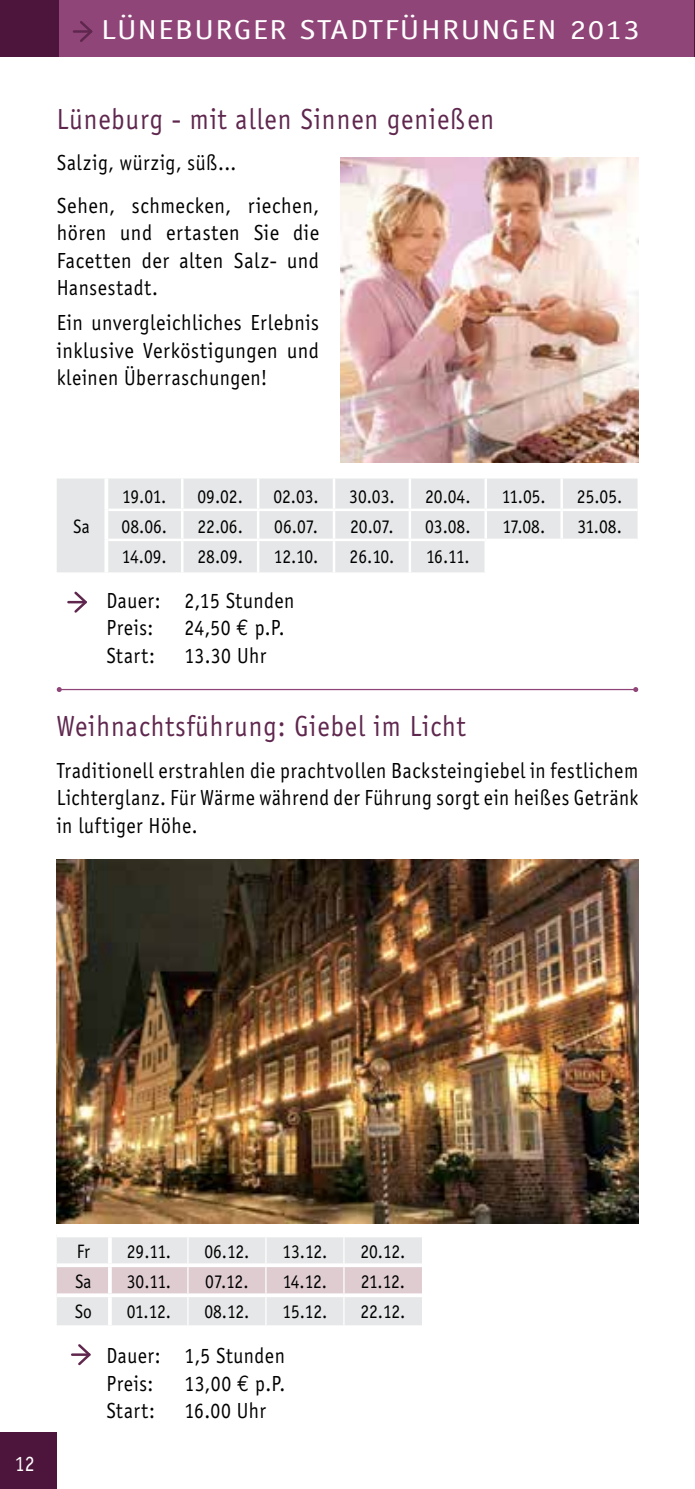
<style>
.page{position:relative;width:695px;height:1489px;background:#fff}
.page>*{position:absolute;margin:0;border:0;box-sizing:border-box;transform-origin:0 0}
.t1{font:30px "Officina Sans";letter-spacing:.04em;color:#5f274e;scale:.9 1}
.t2{font:27.5px "Officina Sans Std";letter-spacing:.04em;color:#fff;scale:1.2 1}
.t3{font:22.5px/27.5px "Officina Sans";letter-spacing:.03em;color:#000;scale:.9 1}
.t4{font:22.5px/27.5px "Officina Sans";letter-spacing:.03em;color:#000;text-align:justify;scale:.92 1}
.t5{font:22.5px/27.5px "Officina Sans";letter-spacing:.03em;color:#000;text-align:justify;scale:.93 1}
.t6{font:22.5px "Officina Sans";color:#fff;scale:.9 1}
.t7{font:20px "Officina Sans";color:#000;scale:.9 1}
.s1{font-family:"Euro Mono"}
</style>
<div class="page">
<div style="left:0;top:0;width:694px;height:57px;background:#904578"></div>
<div style="left:0;top:0;width:58px;height:57px;background:#4e153c"></div>
<hr style="left:694px;top:0;width:1px;height:57px;background:#4e153c">
<hr style="left:74px;top:30px;width:17px;height:3px;background:#5f274e">
<svg style="left:78px;top:21px;width:15px;height:21px"></svg>
<div style="left:0;top:1431px;width:57px;height:57px;background:#4e153c"></div>
<svg style="left:57px;top:478px;width:580px;height:94px;background:#e8e9ea"></svg>
<hr style="left:181px;top:478px;width:2px;height:30px;background:#fff">
<hr style="left:257px;top:478px;width:2px;height:30px;background:#fff">
<hr style="left:333px;top:478px;width:2px;height:30px;background:#fff">
<hr style="left:408px;top:478px;width:3px;height:30px;background:#fff">
<hr style="left:484px;top:478px;width:3px;height:30px;background:#fff">
<hr style="left:560px;top:478px;width:3px;height:30px;background:#fff">
<hr style="left:108px;top:508px;width:74px;height:3px;background:#fff">
<hr style="left:182px;top:508px;width:76px;height:3px;background:#fff">
<hr style="left:181px;top:511px;width:2px;height:27px;background:#fff">
<hr style="left:258px;top:508px;width:76px;height:3px;background:#fff">
<hr style="left:257px;top:511px;width:2px;height:27px;background:#fff">
<hr style="left:334px;top:508px;width:76px;height:3px;background:#fff">
<hr style="left:333px;top:511px;width:2px;height:27px;background:#fff">
<hr style="left:410px;top:508px;width:75px;height:3px;background:#fff">
<hr style="left:408px;top:511px;width:3px;height:27px;background:#fff">
<hr style="left:485px;top:508px;width:76px;height:3px;background:#fff">
<hr style="left:484px;top:511px;width:3px;height:27px;background:#fff">
<hr style="left:561px;top:508px;width:76px;height:3px;background:#fff">
<hr style="left:560px;top:511px;width:3px;height:27px;background:#fff">
<hr style="left:108px;top:538px;width:74px;height:3px;background:#fff">
<hr style="left:182px;top:538px;width:76px;height:3px;background:#fff">
<hr style="left:181px;top:541px;width:2px;height:31px;background:#fff">
<hr style="left:258px;top:538px;width:76px;height:3px;background:#fff">
<hr style="left:257px;top:541px;width:2px;height:31px;background:#fff">
<hr style="left:334px;top:538px;width:76px;height:3px;background:#fff">
<hr style="left:333px;top:541px;width:2px;height:31px;background:#fff">
<hr style="left:410px;top:538px;width:75px;height:3px;background:#fff">
<hr style="left:408px;top:541px;width:3px;height:31px;background:#fff">
<hr style="left:485px;top:538px;width:76px;height:3px;background:#fff">
<hr style="left:484px;top:541px;width:3px;height:31px;background:#fff">
<hr style="left:561px;top:538px;width:76px;height:3px;background:#fff">
<hr style="left:560px;top:541px;width:3px;height:31px;background:#fff">
<svg style="left:104px;top:478px;width:4px;height:32px"></svg>
<svg style="left:104px;top:510px;width:4px;height:30px"></svg>
<svg style="left:104px;top:540px;width:4px;height:32px"></svg>
<svg style="left:68px;top:591px;width:19px;height:22px"></svg>
<img style="left:340px;top:157px;width:298px;height:305px">
<svg style="left:57px;top:1237px;width:365px;height:88px;background:#e4dfe1"></svg>
<hr style="left:108px;top:1237px;width:4px;height:26px;background:#fff">
<hr style="left:108px;top:1266px;width:4px;height:27px;background:#fff">
<hr style="left:108px;top:1296px;width:4px;height:29px;background:#fff">
<hr style="left:57px;top:1293px;width:53px;height:3px;background:#fff">
<hr style="left:110px;top:1293px;width:78px;height:3px;background:#fff">
<hr style="left:188px;top:1293px;width:78px;height:3px;background:#fff">
<hr style="left:266px;top:1293px;width:78px;height:3px;background:#fff">
<hr style="left:344px;top:1293px;width:78px;height:3px;background:#fff">
<hr style="left:57px;top:1263px;width:53px;height:3px;background:#fff">
<hr style="left:110px;top:1263px;width:78px;height:3px;background:#fff">
<hr style="left:188px;top:1263px;width:78px;height:3px;background:#fff">
<hr style="left:266px;top:1263px;width:78px;height:3px;background:#fff">
<hr style="left:344px;top:1263px;width:78px;height:3px;background:#fff">
<svg style="left:72px;top:1344px;width:19px;height:22px"></svg>
<img style="left:57px;top:859px;width:581px;height:363px">
<hr style="left:59px;top:689px;width:576px;height:1px;background:#904578">
<svg style="left:57px;top:687px;width:5px;height:5px"></svg>
<svg style="left:633px;top:687px;width:5px;height:5px"></svg>
<p class="t2" style="left:101px;top:14px;width:450px">LÜNEBURGER STADTFÜHRUNGEN 2013</p>
<h1 class="t1" style="left:57px;top:102px;width:487px">Lüneburg - mit allen Sinnen genießen</h1>
<p class="t3" style="left:57px;top:142px;width:293px;line-height:42.5px">Salzig, würzig, süß...<br>Sehen, schmecken, riechen,</p>
<p class="t5" style="left:57px;top:219px;width:283px">hören und ertasten Sie die Facetten der alten Salz- und Hansestadt.</p>
<p class="t4" style="left:57px;top:309px;width:287px">Ein unvergleichliches Erlebnis inklusive Verköstigungen und kleinen Überraschungen!</p>
<p class="t7" style="left:73px;top:515px;width:20px">Sa</p>
<p class="t7" style="left:122px;top:485px;width:51px">19.01.</p>
<p class="t7" style="left:197px;top:485px;width:52px">09.02.</p>
<p class="t7" style="left:273px;top:485px;width:52px">02.03.</p>
<p class="t7" style="left:349px;top:485px;width:52px">30.03.</p>
<p class="t7" style="left:425px;top:485px;width:52px">20.04.</p>
<p class="t7" style="left:501px;top:485px;width:50px">11.05.</p>
<p class="t7" style="left:577px;top:485px;width:52px">25.05.</p>
<p class="t7" style="left:122px;top:515px;width:52px">08.06.</p>
<p class="t7" style="left:197px;top:515px;width:52px">22.06.</p>
<p class="t7" style="left:274px;top:515px;width:50px">06.07.</p>
<p class="t7" style="left:350px;top:515px;width:50px">20.07.</p>
<p class="t7" style="left:425px;top:515px;width:52px">03.08.</p>
<p class="t7" style="left:502px;top:515px;width:49px">17.08.</p>
<p class="t7" style="left:577px;top:515px;width:51px">31.08.</p>
<p class="t7" style="left:122px;top:545px;width:51px">14.09.</p>
<p class="t7" style="left:197px;top:545px;width:52px">28.09.</p>
<p class="t7" style="left:274px;top:545px;width:51px">12.10.</p>
<p class="t7" style="left:349px;top:545px;width:51px">26.10.</p>
<p class="t7" style="left:426px;top:545px;width:50px">16.11.</p>
<p class="t3" style="left:106px;top:587px;width:210px">Dauer: 2,15 Stunden<br>Preis:</p>
<p class="t3" style="left:184px;top:614px;width:113px">24,50 <span class="s1">€</span> p.P.</p>
<p class="t3" style="left:106px;top:642px;width:55px">Start:</p>
<p class="t3" style="left:184px;top:642px;width:92px">13.30 Uhr</p>
<h1 class="t1" style="left:57px;top:709px;width:456px">Weihnachtsführung: Giebel im Licht</h1>
<p class="t3" style="left:57px;top:757px;width:647px;text-align:justify">Traditionell erstrahlen die prachtvollen Backsteingiebel in festlichem Lichterglanz. Für Wärme während der Führung sorgt ein heißes Getränk in luftiger Höhe.</p>
<p class="t6" style="left:15px;top:1450px;width:24px">12</p>
<p class="t7" style="left:77px;top:1240px;width:16px">Fr</p>
<p class="t7" style="left:127px;top:1240px;width:50px">29.11.</p>
<p class="t7" style="left:204px;top:1240px;width:52px">06.12.</p>
<p class="t7" style="left:282px;top:1240px;width:51px">13.12.</p>
<p class="t7" style="left:360px;top:1240px;width:52px">20.12.</p>
<p class="t7" style="left:75px;top:1270px;width:20px">Sa</p>
<p class="t7" style="left:127px;top:1270px;width:50px">30.11.</p>
<p class="t7" style="left:205px;top:1270px;width:50px">07.12.</p>
<p class="t7" style="left:283px;top:1270px;width:51px">14.12.</p>
<p class="t7" style="left:361px;top:1270px;width:51px">21.12.</p>
<p class="t7" style="left:75px;top:1300px;width:21px">So</p>
<p class="t7" style="left:127px;top:1300px;width:51px">01.12.</p>
<p class="t7" style="left:204px;top:1300px;width:52px">08.12.</p>
<p class="t7" style="left:282px;top:1300px;width:51px">15.12.</p>
<p class="t7" style="left:360px;top:1300px;width:52px">22.12.</p>
<p class="t3" style="left:106px;top:1342px;width:200px">Dauer: 1,5 Stunden<br>Preis:</p>
<p class="t3" style="left:184px;top:1369px;width:114px">13,00 <span class="s1">€</span> p.P.</p>
<p class="t3" style="left:106px;top:1397px;width:55px">Start:</p>
<p class="t3" style="left:184px;top:1397px;width:92px">16.00 Uhr</p>
</div>
